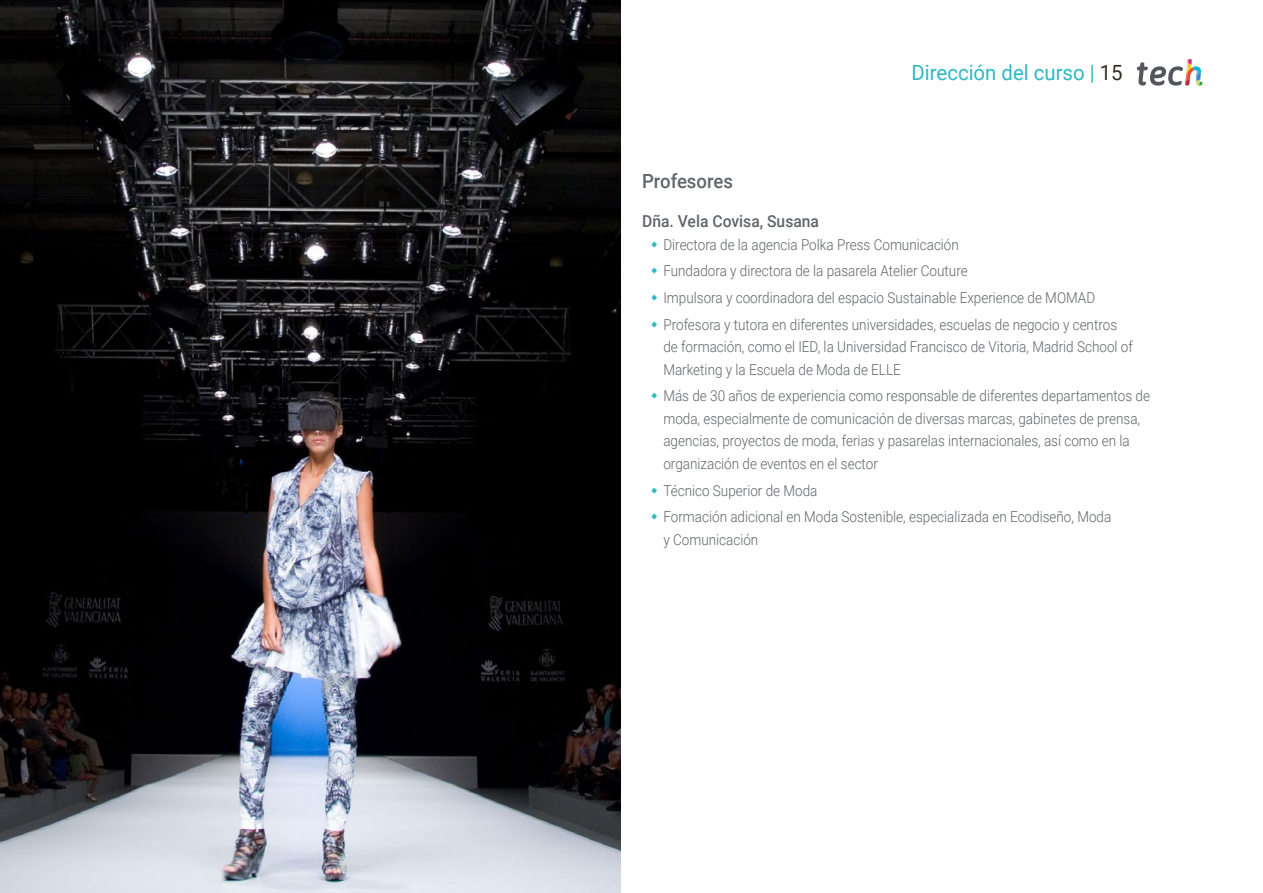
<style>
.page{position:relative;width:1263px;height:893px;background:#fff}
.page>*{position:absolute;margin:0;border:0;box-sizing:border-box;transform-origin:0 0}
.t1{font:21px "Roboto";color:#2db8c5}
.t2{font:500 19.5px "Roboto";color:#61646a;scale:.95 1}
.t3{font:500 16.5px "Roboto";color:#61646a;scale:.95 1}
.t4{font:300 15px/26.7px "Roboto";color:#61646a;scale:.9 1}
.s1{color:#312e20}
</style>
<div class="page">
<img style="left:0;top:0;width:621px;height:893px">
<svg style="left:1137px;top:59px;width:65px;height:27px"></svg>
<h2 class="t2" style="left:642px;top:167px;width:97px">Profesores</h2>
<h1 class="t1" style="left:911px;top:57px;width:213px">Dirección del curso | <span class="s1">15</span></h1>
<p class="t3" style="left:642px;top:210px;width:188px">Dña. Vela Covisa, Susana</p>
<p class="t4" style="left:663px;top:230px;width:506px">Directora de la agencia Polka Press Comunicación<br>Fundadora y directora de la pasarela Atelier Couture<br>Impulsora y coordinadora del espacio Sustainable Experience de MOMAD Profesora y tutora en diferentes universidades, escuelas de negocio y centros</p>
<p class="t4" style="left:663px;top:335px;width:523px;line-height:22.5px">de formación, como el IED, la Universidad Francisco de Vitoria, Madrid School of<br>Marketing y la Escuela de Moda de ELLE</p>
<p class="t4" style="left:663px;top:384px;width:542px;line-height:22.5px">Más de 30 años de experiencia como responsable de diferentes departamentos de moda, especialmente de comunicación de diversas marcas, gabinetes de prensa, agencias, proyectos de moda, ferias y pasarelas internacionales, así como en la organización de eventos en el sector</p>
<p class="t4" style="left:663px;top:476px;width:499px">Técnico Superior de Moda<br>Formación adicional en Moda Sostenible, especializada en Ecodiseño, Moda</p>
<p class="t4" style="left:663px;top:526px;width:107px">y Comunicación</p>
</div>
